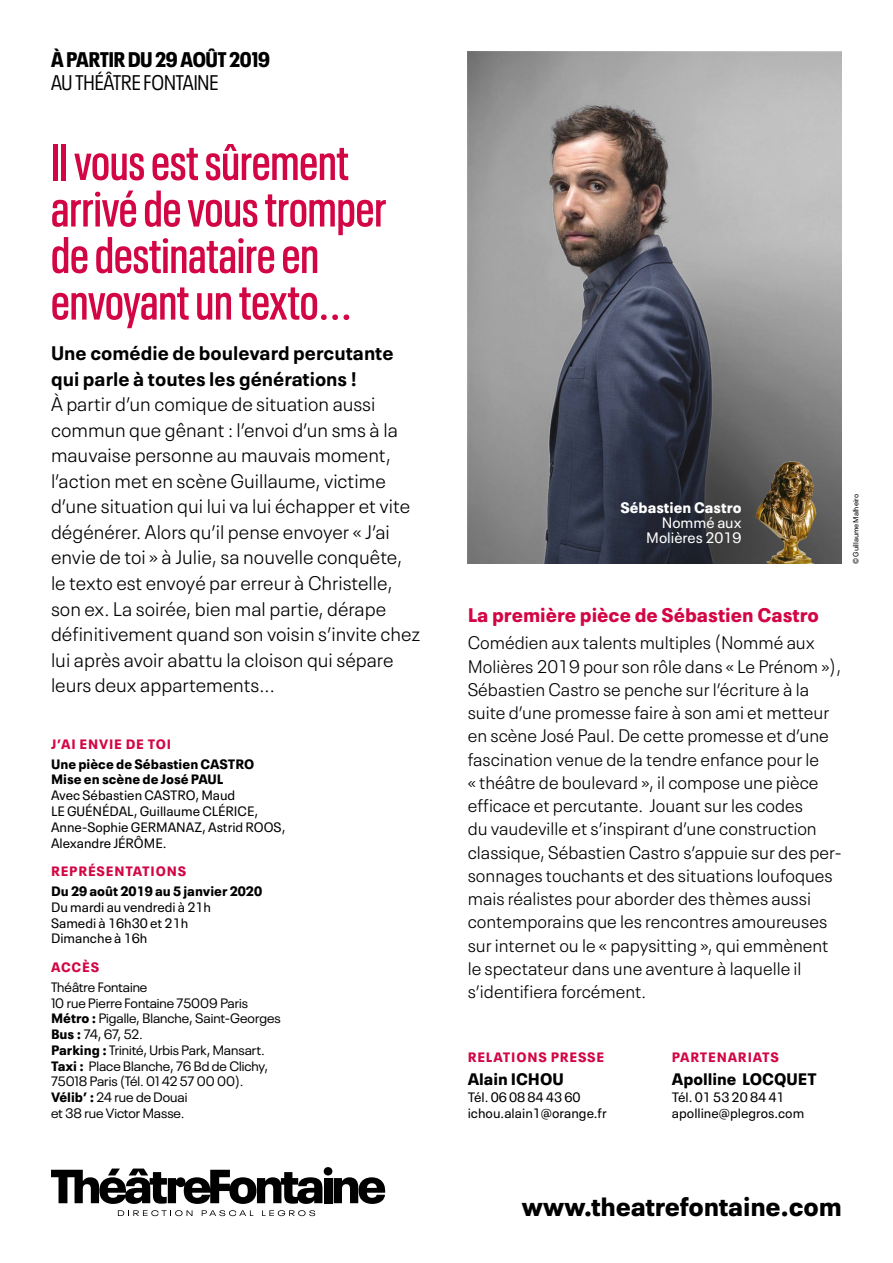
<style>
.page{position:relative;width:893px;height:1263px;background:#fff}
.page>*{position:absolute;margin:0;border:0;box-sizing:border-box;transform-origin:0 0}
.t1{font:600 condensed 51px/46.5px "Neue Plak";color:#d30645}
.t2{font:900 26.25px "Neue Plak Text";letter-spacing:-.01em;color:#000}
.t3{font:900 condensed 21px "Neue Plak";color:#000}
.t4{font:condensed 21px "Neue Plak";color:#000}
.t5{font:300 19.5px/25.5px "Neue Plak Text";color:#000}
.t6{font:700 19.5px/25.5px "Neue Plak Text";color:#000}
.t7{font:900 19.5px "Neue Plak Text";color:#d30645}
.t8{font:300 18px/23.2px "Neue Plak Text";color:#000}
.t9{font:900 16.5px "Neue Plak Text";color:#000}
.t10{font:15px/15px "Neue Plak Text";color:#fff;text-align:right}
.t11{font:900 15px "Neue Plak Text";color:#fff}
.t12{font:13.5px/15.8px "Neue Plak";color:#000}
.t13{font:13.5px/15.8px "Neue Plak Text";color:#000}
.t14{font:900 13.5px/15.8px "Neue Plak Text";color:#000}
.t15{font:900 13.5px "Neue Plak Text";letter-spacing:.06em;color:#d30645}
.t16{font:7.5px "Neue Plak Text";letter-spacing:-.01em;color:#000}
.s1{font-family:"Neue Plak Text";font-weight:900}
</style>
<div class="page">
<img style="left:468px;top:51px;width:253px;height:513px">
<img style="left:721px;top:51px;width:121px;height:513px">
<svg style="left:334px;top:1177px;width:51px;height:27px"></svg>
<div style="left:324px;top:1167px;width:8px;height:8px;background:#000;border-radius:50%"></div>
<div style="left:324px;top:1178px;width:8px;height:25px;background:#000"></div>
<svg style="left:51px;top:1168px;width:271px;height:36px"></svg>
<svg style="left:118px;top:1210px;width:74px;height:6px"></svg>
<svg style="left:202px;top:1210px;width:51px;height:6px"></svg>
<svg style="left:262px;top:1210px;width:53px;height:6px"></svg>
<img style="left:756px;top:461px;width:61px;height:103px">
<p class="t3" style="left:51px;top:44px;width:221px">À PARTIR DU 29 AOÛT 2019</p>
<p class="t4" style="left:51px;top:67px;width:169px">AU THÉÂTRE FONTAINE</p>
<h1 class="t1" style="left:51px;top:135px;width:337px">Il vous est sûrement arrivé de vous tromper de destinataire en envoyant un texto...</h1>
<p class="t6" style="left:51px;top:339px;width:344px">Une comédie de boulevard percutante qui parle à toutes les générations !</p>
<p class="t5" style="left:51px;top:390px;width:371px">À partir d’un comique de situation aussi commun que gênant : l’envoi d’un sms à la mauvaise personne au mauvais moment, l’action met en scène Guillaume, victime d’une situation qui lui va lui échapper et vite dégénérer. Alors qu’il pense envoyer « J’ai envie de toi » à Julie, sa nouvelle conquête, le texto est envoyé par erreur à Christelle, son ex. La soirée, bien mal partie, dérape définitivement quand son voisin s’invite chez lui après avoir abattu la cloison qui sépare leurs deux appartements...</p>
<p class="t15" style="left:51px;top:733px;width:122px">J’AI ENVIE DE TOI</p>
<p class="t14" style="left:51px;top:754px;width:205px">Une pièce de Sébastien CASTRO<br>Mise en scène de José PAUL</p>
<p class="t13" style="left:51px;top:786px;width:236px">Avec Sébastien CASTRO, Maud<br>LE GUÉNÉDAL, Guillaume CLÉRICE,<br>Anne-Sophie GERMANAZ, Astrid ROOS,<br>Alexandre JÉRÔME.</p>
<p class="t15" style="left:51px;top:860px;width:137px">REPRÉSENTATIONS</p>
<p class="t14" style="left:51px;top:882px;width:213px">Du 29 août 2019 au 5 janvier 2020</p>
<p class="t13" style="left:51px;top:898px;width:162px">Du mardi au vendredi à 21h<br>Samedi à 16h30 et 21h<br>Dimanche à 16h</p>
<p class="t15" style="left:51px;top:956px;width:50px">ACCÈS</p>
<p class="t12" style="left:51px;top:978px;width:231px">Théâtre Fontaine<br>10 rue Pierre Fontaine 75009 Paris<br><span class="s1">Métro :</span> Pigalle, Blanche, Saint-Georges<br><span class="s1">Bus :</span> 74, 67, 52.<br><span class="s1">Parking :</span> Trinité, Urbis Park, Mansart.<br><span class="s1">Taxi :</span> Place Blanche, 76 Bd de Clichy,<br>75018 Paris (Tél. 01 42 57 00 00).<br><span class="s1">Vélib’ :</span> 24 rue de Douai<br>et 38 rue Victor Masse.</p>
<p class="t11" style="left:620px;top:495px;width:123px">Sébastien Castro</p>
<p class="t10" style="left:646px;top:513px;width:97px">Nommé aux<br>Molières 2019</p>
<p class="t16" style="left:850px;top:564px;width:71px;rotate:-90deg">© Guillaume Malheiro</p>
<p class="t7" style="left:468px;top:599px;width:353px">La première pièce de Sébastien Castro</p>
<p class="t8" style="left:468px;top:630px;width:375px">Comédien aux talents multiples (Nommé aux Molières 2019 pour son rôle dans « Le Prénom »), Sébastien Castro se penche sur l’écriture à la suite d’une promesse faire à son ami et metteur en scène José Paul. De cette promesse et d’une fascination venue de la tendre enfance pour le<br>« théâtre de boulevard », il compose une pièce efficace et percutante. Jouant sur les codes<br>du vaudeville et s’inspirant d’une construction classique, Sébastien Castro s’appuie sur des per&shy;sonnages touchants et des situations loufoques mais réalistes pour aborder des thèmes aussi contemporains que les rencontres amoureuses sur internet ou le « papysitting », qui emmènent le spectateur dans une aventure à laquelle il s’identifiera forcément.</p>
<p class="t15" style="left:468px;top:1046px;width:138px">RELATIONS PRESSE</p>
<p class="t9" style="left:468px;top:1065px;width:98px">Alain ICHOU</p>
<p class="t13" style="left:468px;top:1088px;width:140px">Tél. 06 08 84 43 60 ichou.alain1@orange.fr</p>
<p class="t15" style="left:672px;top:1046px;width:108px">PARTENARIATS</p>
<p class="t9" style="left:672px;top:1065px;width:146px">Apolline LOCQUET</p>
<p class="t13" style="left:672px;top:1088px;width:134px">Tél. 01 53 20 84 41 apolline@plegros.com</p>
<h2 class="t2" style="left:521px;top:1185px;width:322px">www.theatrefontaine.com</h2>
</div>
